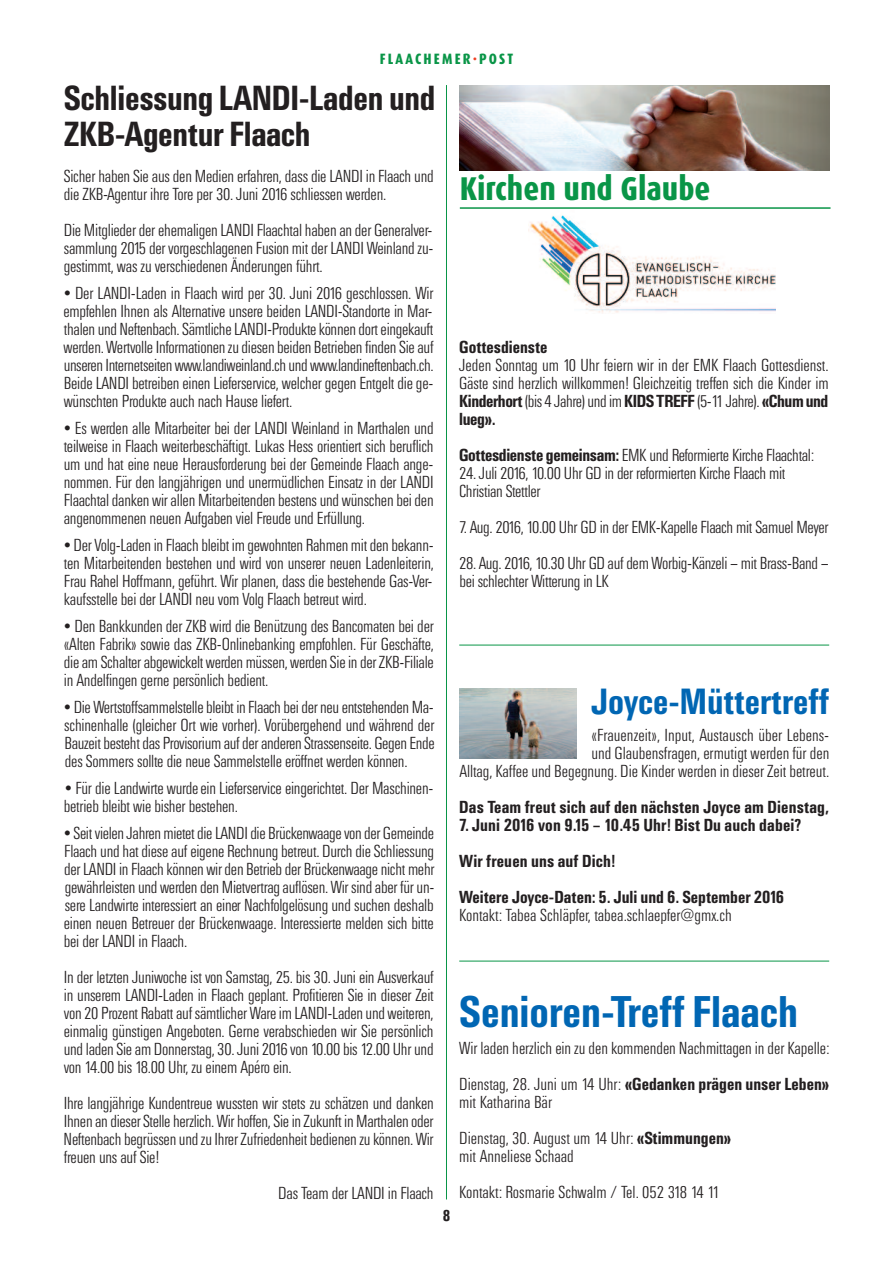
<style>
.page{position:relative;width:893px;height:1263px;background:#fff}
.page>*{position:absolute;margin:0;border:0;box-sizing:border-box;transform-origin:0 0}
.t1{font:42px "Univers SB Med Con";color:#0166b3}
.t2{font:34.5px "Univers SB Med Con";color:#0166b3}
.t3{font:33px/36px "Univers SB Med Con";letter-spacing:-.01em;color:#231f20}
.t4{font:800 33px "Dax Condensed";color:#099547}
.t5{font:16.5px/18px "Univers SB Lig Con";letter-spacing:-.015em;color:#231f20;text-align:justify}
.t6{font:16.5px/36px "Univers SB Med Con";color:#231f20}
.t7{font:800 15px "Dax Condensed";letter-spacing:.15em;color:#099547}
.t8{font:15px "Univers SB Med Con";color:#231f20}
.s1{color:#ef3e22}
.s2{font-family:"Univers SB Med Con"}
.s3{font-family:"Univers SB Lig Con"}
</style>
<div class="page">
<hr style="left:446px;top:85px;width:1px;height:1114px;background:#099547">
<img style="left:528px;top:215px;width:247px;height:98px">
<img style="left:460px;top:85px;width:370px;height:86px">
<hr style="left:460px;top:207px;width:370px;height:2px;background:#099547">
<img style="left:459px;top:689px;width:117px;height:69px">
<hr style="left:459px;top:961px;width:370px;height:1px;background:#099547">
<hr style="left:459px;top:645px;width:370px;height:1px;background:#099547">
<p class="t7" style="left:380px;top:52px;width:135px">FLAACHEMER<span class="s1">·</span>POST</p>
<h3 class="t3" style="left:64px;top:80px;width:373px">Schliessung LANDI-Laden und<br>ZKB-Agentur Flaach</h3>
<p class="t5" style="left:64px;top:168px;width:371px">Sicher haben Sie aus den Medien erfahren, dass die LANDI in Flaach und die ZKB-Agentur ihre Tore per 30. Juni 2016 schliessen werden.</p>
<p class="t5" style="left:64px;top:222px;width:371px">Die Mitglieder der ehemaligen LANDI Flaachtal haben an der Generalver&shy;sammlung 2015 der vorgeschlagenen Fusion mit der LANDI Weinland zu&shy;gestimmt, was zu verschiedenen Änderungen führt.</p>
<p class="t5" style="left:63px;top:285px;width:372px">• Der LANDI-Laden in Flaach wird per 30. Juni 2016 geschlossen. Wir empfehlen Ihnen als Alternative unsere beiden LANDI-Standorte in Mar&shy;thalen und Neftenbach. Sämtliche LANDI-Produkte können dort eingekauft werden. Wertvolle Informationen zu diesen beiden Betrieben finden Sie auf unseren Internetseiten www.landiweinland.ch und www.landineftenbach.ch.<br>Beide LANDI betreiben einen Lieferservice, welcher gegen Entgelt die ge&shy;wünschten Produkte auch nach Hause liefert.</p>
<p class="t5" style="left:64px;top:420px;width:372px">• Es werden alle Mitarbeiter bei der LANDI Weinland in Marthalen und teilweise in Flaach weiterbeschäftigt. Lukas Hess orientiert sich beruflich um und hat eine neue Herausforderung bei der Gemeinde Flaach ange&shy;nommen. Für den langjährigen und unermüdlichen Einsatz in der LANDI Flaachtal danken wir allen Mitarbeitenden bestens und wünschen bei den angenommenen neuen Aufgaben viel Freude und Erfüllung.</p>
<p class="t5" style="left:64px;top:537px;width:372px">• Der Volg-Laden in Flaach bleibt im gewohnten Rahmen mit den bekann&shy;ten Mitarbeitenden bestehen und wird von unserer neuen Ladenleiterin, Frau Rahel Hoffmann, geführt. Wir planen, dass die bestehende Gas-Ver&shy;kaufsstelle bei der LANDI neu vom Volg Flaach betreut wird.</p>
<p class="t5" style="left:64px;top:618px;width:371px">• Den Bankkunden der ZKB wird die Benützung des Bancomaten bei der «Alten Fabrik» sowie das ZKB-Onlinebanking empfohlen. Für Geschäfte, die am Schalter abgewickelt werden müssen, werden Sie in der ZKB-Filiale in Andelfingen gerne persönlich bedient.</p>
<p class="t5" style="left:64px;top:699px;width:372px">• Die Wertstoffsammelstelle bleibt in Flaach bei der neu entstehenden Ma&shy;schinenhalle (gleicher Ort wie vorher). Vorübergehend und während der Bauzeit besteht das Provisorium auf der anderen Strassenseite. Gegen Ende des Sommers sollte die neue Sammelstelle eröffnet werden können.</p>
<p class="t5" style="left:64px;top:780px;width:371px">• Für die Landwirte wurde ein Lieferservice eingerichtet. Der Maschinen&shy;betrieb bleibt wie bisher bestehen.</p>
<p class="t5" style="left:64px;top:825px;width:372px">• Seit vielen Jahren mietet die LANDI die Brückenwaage von der Gemeinde Flaach und hat diese auf eigene Rechnung betreut. Durch die Schliessung der LANDI in Flaach können wir den Betrieb der Brückenwaage nicht mehr gewährleisten und werden den Mietvertrag auflösen. Wir sind aber für un&shy;sere Landwirte interessiert an einer Nachfolgelösung und suchen deshalb einen neuen Betreuer der Brückenwaage. Interessierte melden sich bitte bei der LANDI in Flaach.</p>
<p class="t5" style="left:64px;top:969px;width:372px">In der letzten Juniwoche ist von Samstag, 25. bis 30. Juni ein Ausverkauf in unserem LANDI-Laden in Flaach geplant. Profitieren Sie in dieser Zeit von 20 Prozent Rabatt auf sämtlicher Ware im LANDI-Laden und weiteren, einmalig günstigen Angeboten. Gerne verabschieden wir Sie persönlich und laden Sie am Donnerstag, 30. Juni 2016 von 10.00 bis 12.00 Uhr und von 14.00 bis 18.00 Uhr, zu einem Apéro ein.</p>
<p class="t5" style="left:64px;top:1095px;width:372px">Ihre langjährige Kundentreue wussten wir stets zu schätzen und danken Ihnen an dieser Stelle herzlich. Wir hoffen, Sie in Zukunft in Marthalen oder Neftenbach begrüssen und zu Ihrer Zufriedenheit bedienen zu können. Wir freuen uns auf Sie!</p>
<p class="t5" style="left:278px;top:1185px;width:157px">Das Team der LANDI in Flaach</p>
<p class="t8" style="left:443px;top:1206px;width:9px">8</p>
<h3 class="t4" style="left:460px;top:174px;width:252px">Kirchen und Glaube</h3>
<p class="t6" style="left:459px;top:329px;width:90px">Gottesdienste</p>
<p class="t5" style="left:459px;top:356px;width:371px">Jeden Sonntag um 10 Uhr feiern wir in der EMK Flaach Gottesdienst.<br>Gäste sind herzlich willkommen! Gleichzeitig treffen sich die Kinder im <span class="s2">Kinderhort</span> (bis 4 Jahre) und im <span class="s2">KIDS TREFF</span> (5-11 Jahre). <span class="s2">«Chum und</span></p>
<p class="t6" style="left:459px;top:401px;width:38px">lueg».</p>
<p class="t5" style="left:459px;top:446px;width:356px"><span class="s2">Gottesdienste gemeinsam:</span> EMK und Reformierte Kirche Flaachtal:</p>
<p class="t5" style="left:459px;top:464px;width:328px">24. Juli 2016, 10.00 Uhr GD in der reformierten Kirche Flaach mit<br>Christian Stettler</p>
<p class="t5" style="left:459px;top:518px;width:371px">7. Aug. 2016, 10.00 Uhr GD in der EMK-Kapelle Flaach mit Samuel Meyer</p>
<p class="t5" style="left:459px;top:554px;width:371px">28. Aug. 2016, 10.30 Uhr GD auf dem Worbig-Känzeli – mit Brass-Band – bei schlechter Witterung in LK</p>
<h2 class="t2" style="left:591px;top:682px;width:239px">Joyce-Müttertreff</h2>
<p class="t5" style="left:459px;top:727px;width:371px;text-align:right">«Frauenzeit», Input, Austausch über Lebens-<br>und Glaubensfragen, ermutigt werden für den<br>Alltag, Kaffee und Begegnung. Die Kinder werden in dieser Zeit betreut.</p>
<p class="t6" style="left:459px;top:790px;width:371px">Das Team freut sich auf den nächsten Joyce am Dienstag,</p>
<p class="t6" style="left:459px;top:808px;width:344px">7. Juni 2016 von 9.15 – 10.45 Uhr! Bist Du auch dabei?<br>Wir freuen uns auf Dich!<br>Weitere Joyce-Daten: 5. Juli und 6. September 2016</p>
<p class="t5" style="left:459px;top:907px;width:274px">Kontakt: Tabea Schläpfer, tabea.schlaepfer@gmx.ch</p>
<h1 class="t1" style="left:459px;top:987px;width:340px">Senioren-Treff Flaach</h1>
<p class="t5" style="left:459px;top:1039px;width:371px">Wir laden herzlich ein zu den kommenden Nachmittagen in der Kapelle:</p>
<p class="t6" style="left:459px;top:1066px;width:371px"><span class="s3">Dienstag, 28. Juni um 14 Uhr:</span> «Gedanken prägen unser Leben»</p>
<p class="t5" style="left:459px;top:1084px;width:273px;line-height:36px">mit Katharina Bär<br>Dienstag, 30. August um 14 Uhr: <span class="s2">«Stimmungen»</span></p>
<p class="t5" style="left:459px;top:1138px;width:262px;line-height:36px">mit Anneliese Schaad<br>Kontakt: Rosmarie Schwalm / Tel. 052 318 14 11</p>
</div>
